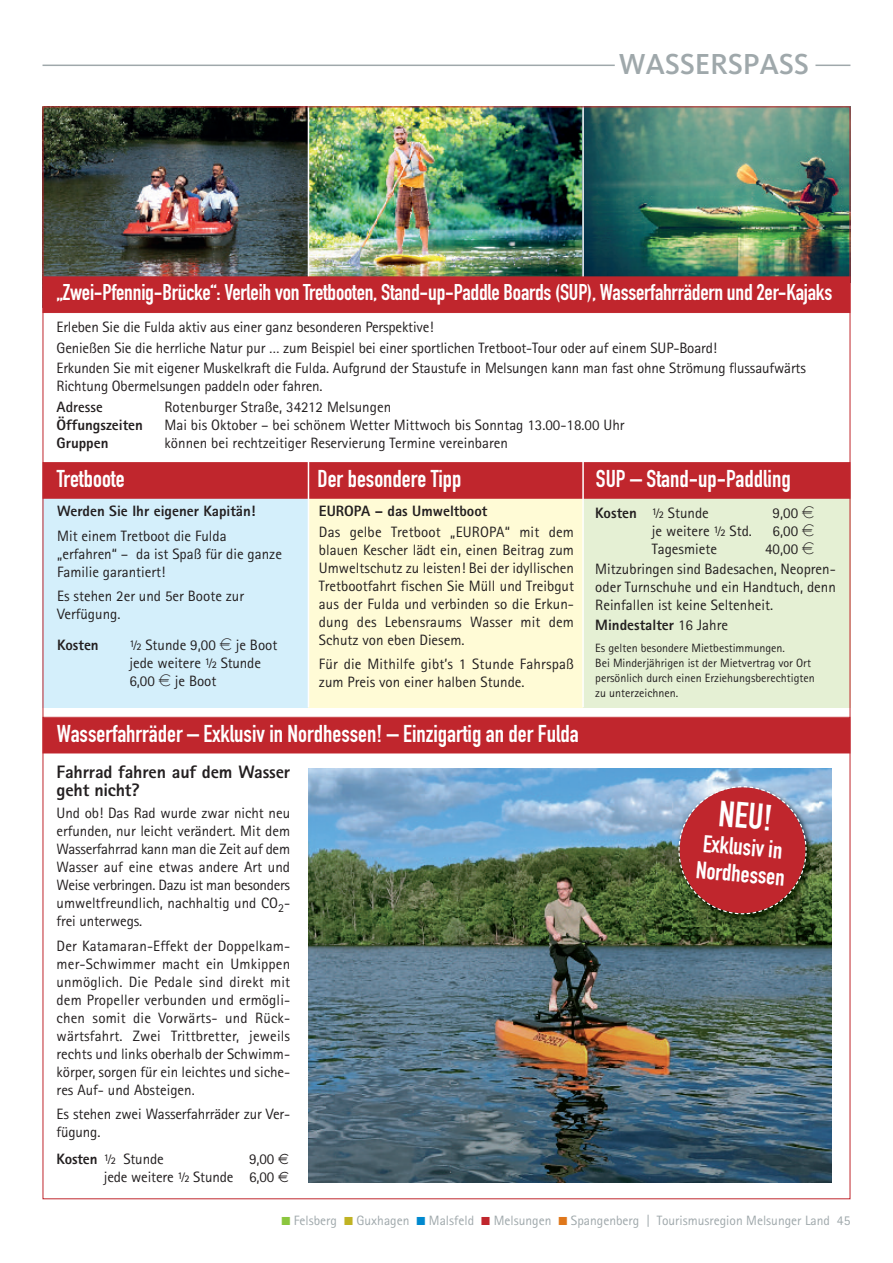
<style>
.page{position:relative;width:893px;height:1263px;background:#fff}
.page>*{position:absolute;margin:0;border:0;box-sizing:border-box;transform-origin:0 0}
.t1{font:36px "DIN Engschrift";color:#fff}
.t2{font:500 30px "Kievit OT";letter-spacing:-.01em;color:#9fa8ab}
.t3{font:24px/27px "DIN Engschrift";color:#fff}
.t4{font:22.5px "DIN Engschrift";letter-spacing:-.01em;color:#fff}
.t5{font:800 18px/18px "Rotis Sans Serif";letter-spacing:-.01em;color:#231f20}
.t6{font:15px/18px "Rotis Sans Serif";color:#231f20}
.t7{font:800 15px "Rotis Sans Serif";color:#231f20}
.t8{font:700 15px "Rotis Sans Serif";color:#231f20}
.t9{font:13.5px "Rotis Sans Serif";color:#9fa8ab}
.t10{font:12px/15px "Rotis Sans Serif";color:#231f20}
.s1{font-weight:800}
.s2{font-family:"Eurofont"}
.s3{font-weight:400}
</style>
<div class="page">
<hr style="left:815px;top:65px;width:35px;height:1px;background:#9fa8ab">
<hr style="left:43px;top:65px;width:572px;height:1px;background:#9fa8ab">
<div style="left:580px;top:480px;width:270px;height:227px;background:#e5f0d4"></div>
<div style="left:298px;top:480px;width:285px;height:227px;background:#fffbd6"></div>
<div style="left:43px;top:480px;width:265px;height:227px;background:#d4effb"></div>
<div style="left:43px;top:463px;width:806px;height:35px;background:#c0262d"></div>
<div style="left:43px;top:462px;width:807px;height:37px;border:1px solid #c0262d"></div>
<img style="left:45px;top:108px;width:263px;height:168px">
<img style="left:309px;top:108px;width:273px;height:168px">
<img style="left:584px;top:108px;width:264px;height:168px">
<hr style="left:308px;top:106px;width:1px;height:601px;background:#fff">
<hr style="left:582px;top:106px;width:2px;height:601px;background:#fff">
<div style="left:43px;top:277px;width:806px;height:35px;background:#c0262d"></div>
<div style="left:43px;top:276px;width:807px;height:37px;border:1px solid #c0262d"></div>
<div style="left:43px;top:718px;width:806px;height:34px;background:#c0262d"></div>
<div style="left:43px;top:717px;width:807px;height:36px;border:1px solid #c0262d"></div>
<img style="left:308px;top:768px;width:524px;height:414px">
<img style="left:673px;top:780px;width:145px;height:146px">
<svg style="left:678px;top:785px;width:129px;height:130px"></svg>
<h2 class="t2" style="left:619px;top:46px;width:192px">WASSerSpASS</h2>
<h3 class="t4" style="left:57px;top:284px;width:777px">„Zwei-Pfennig-Brücke“: Verleih von Tretbooten, Stand-up-Paddle Boards (SUP), Wasserfahrrädern und 2er-Kajaks</h3>
<p class="t6" style="left:57px;top:319px;width:751px;line-height:20.1px">Erleben Sie die Fulda aktiv aus einer ganz besonderen Perspektive!<br>Genießen Sie die herrliche Natur pur … zum Beispiel bei einer sportlichen Tretboot-Tour oder auf einem SUP-Board!<br>Erkunden Sie mit eigener Muskelkraft die Fulda. Aufgrund der Staustufe in Melsungen kann man fast ohne Strömung flussaufwärts</p>
<p class="t6" style="left:57px;top:378px;width:268px">Richtung Obermelsungen paddeln oder fahren.</p>
<p class="t8" style="left:57px;top:401px;width:48px">Adresse</p>
<p class="t6" style="left:165px;top:399px;width:228px">Rotenburger Straße, 34212 Melsungen</p>
<p class="t7" style="left:57px;top:419px;width:88px">Öffungszeiten</p>
<p class="t6" style="left:165px;top:417px;width:461px">Mai bis Oktober – bei schönem Wetter Mittwoch bis Sonntag 13.00-18.00 Uhr</p>
<p class="t7" style="left:57px;top:437px;width:53px">Gruppen</p>
<p class="t6" style="left:165px;top:435px;width:345px">können bei rechtzeitiger Reservierung Termine vereinbaren</p>
<h3 class="t3" style="left:57px;top:468px;width:69px">Tretboote</h3>
<h3 class="t3" style="left:318px;top:468px;width:145px">Der besondere Tipp</h3>
<h3 class="t3" style="left:596px;top:468px;width:196px">SUP – Stand-up-Paddling</h3>
<p class="t6" style="left:595px;top:505px;width:115px"><span class="s1">Kosten</span> ½ Stunde</p>
<p class="t6" style="left:773px;top:505px;width:43px">9,00 <span class="s2">A</span></p>
<p class="t6" style="left:652px;top:523px;width:102px">je weitere ½ Std.</p>
<p class="t6" style="left:773px;top:523px;width:43px">6,00 <span class="s2">A</span></p>
<p class="t6" style="left:652px;top:541px;width:67px">Tagesmiete</p>
<p class="t7" style="left:57px;top:506px;width:200px">Werden Sie Ihr eigener Kapitän!</p>
<p class="t6" style="left:57px;top:528px;width:226px">Mit einem Tretboot die Fulda „erfahren“ – da ist Spaß für die ganze<br>Familie garantiert!</p>
<p class="t6" style="left:57px;top:589px;width:189px">Es stehen 2er und 5er Boote zur<br>Verfügung.</p>
<p class="t7" style="left:57px;top:639px;width:43px">Kosten</p>
<p class="t6" style="left:129px;top:637px;width:150px">½ Stunde 9,00 <span class="s2">A</span> je Boot jede weitere ½ Stunde<br>6,00 <span class="s2">A</span> je Boot</p>
<p class="t7" style="left:319px;top:506px;width:170px">EUROPA – das Umweltboot</p>
<p class="t6" style="left:319px;top:524px;width:257px;text-align:justify">Das gelbe Tretboot „EUROPA“ mit dem blauen Kescher lädt ein, einen Beitrag zum Umweltschutz zu leisten! Bei der idyllischen Tretbootfahrt fischen Sie Müll und Treibgut aus der Fulda und verbinden so die Erkun&shy;dung des Lebensraums Wasser mit dem Schutz von eben Diesem.</p>
<p class="t6" style="left:319px;top:656px;width:257px">Für die Mithilfe gibt’s 1 Stunde Fahrspaß zum Preis von einer halben Stunde.</p>
<h3 class="t3" style="left:57px;top:722px;width:523px">Wasserfahrräder – Exklusiv in Nordhessen! – Einzigartig an der Fulda</h3>
<p class="t6" style="left:595px;top:540px;width:242px;line-height:20.1px;text-indent:170px">40,00 <span class="s2">A<br></span>Mitzubringen sind Badesachen, Neopren-</p>
<p class="t6" style="left:595px;top:580px;width:242px">oder Turnschuhe und ein Handtuch, denn<br>Reinfallen ist keine Seltenheit.</p>
<p class="t7" style="left:595px;top:620px;width:134px">Mindestalter <span class="s3">16 Jahre</span></p>
<p class="t10" style="left:595px;top:641px;width:221px">Es gelten besondere Mietbestimmungen.<br>Bei Minderjährigen ist der Mietvertrag vor Ort persönlich durch einen Erziehungsberechtigten zu unterzeichnen.</p>
<p class="t5" style="left:57px;top:765px;width:235px">Fahrrad fahren auf dem Wasser geht nicht?</p>
<p class="t6" style="left:57px;top:806px;width:235px;text-align:justify">Und ob! Das Rad wurde zwar nicht neu erfunden, nur leicht verändert. Mit dem Wasserfahrrad kann man die Zeit auf dem Wasser auf eine etwas andere Art und Weise verbringen. Dazu ist man besonders umweltfreundlich, nachhaltig und CO<sub>2</sub>- frei unterwegs.</p>
<p class="t6" style="left:57px;top:938px;width:235px;text-align:justify">Der Katamaran-Effekt der Doppelkam&shy;mer-Schwimmer macht ein Umkippen unmöglich. Die Pedale sind direkt mit dem Propeller verbunden und ermögli&shy;chen somit die Vorwärts- und Rück&shy;wärtsfahrt. Zwei Trittbretter, jeweils rechts und links oberhalb der Schwimm&shy;körper, sorgen für ein leichtes und siche&shy;res Auf- und Absteigen.</p>
<p class="t6" style="left:57px;top:1106px;width:235px">Es stehen zwei Wasserfahrräder zur Ver&shy;fügung.</p>
<p class="t6" style="left:57px;top:1151px;width:109px"><span class="s1">Kosten</span> ½ Stunde</p>
<p class="t6" style="left:104px;top:1151px;width:172px;text-align:right">9,00<br>jede weitere ½ Stunde 6,00</p>
<h1 class="t1" style="left:720px;top:800px;width:55px;rotate:5deg">NEU!</h1>
<h3 class="t3" style="left:699px;top:832px;width:90px;rotate:5deg">Exklusiv in<br>Nordhessen</h3>
<p class="t9" style="left:294px;top:1216px;width:45px">Felsberg</p>
<p class="t9" style="left:357px;top:1216px;width:54px">Guxhagen</p>
<p class="t9" style="left:429px;top:1216px;width:47px">Malsfeld</p>
<p class="t9" style="left:494px;top:1216px;width:59px">Melsungen</p>
<p class="t9" style="left:571px;top:1216px;width:281px">Spangenberg | Tourismusregion Melsunger Land 45</p>
</div>
